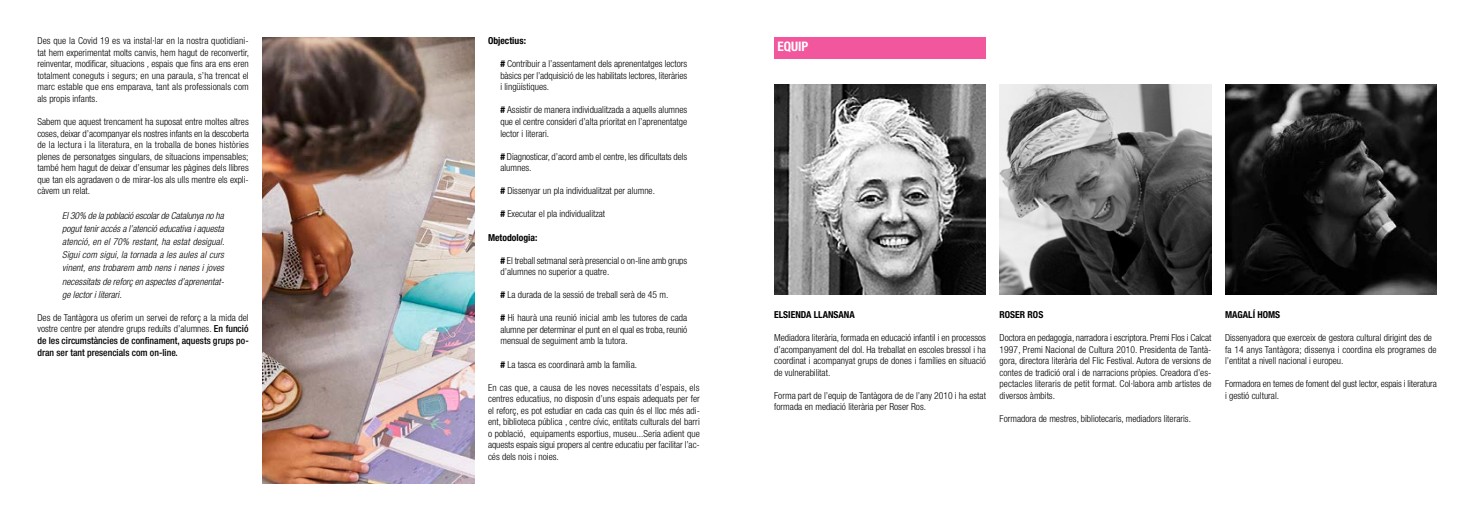
<style>
.page{position:relative;width:1474px;height:521px;background:#fff}
.page>*{position:absolute;margin:0;border:0;box-sizing:border-box;transform-origin:0 0}
.t1{font:700 condensed 13.12px "Helvetica Neue LT Std";color:#fff}
.t2{font:300 condensed 9.62px/11.5px "Helvetica Neue LT Std";color:#000;text-align:justify}
.t3{font:italic 300 condensed 9.62px/13.1px "Helvetica Neue LT Std";color:#000;text-align:justify}
.t4{font:700 condensed 9.62px "Helvetica Neue LT Std";color:#000}
.s1{font-weight:500}
.s2{font-weight:700}
</style>
<div class="page">
<img style="left:262px;top:37px;width:212px;height:447px">
<div style="left:774px;top:37px;width:212px;height:22px;background:#f2569d"></div>
<img style="left:774px;top:85px;width:212px;height:210px">
<img style="left:999px;top:85px;width:212px;height:210px">
<img style="left:1225px;top:85px;width:211px;height:210px">
<p class="t2" style="left:37px;top:35px;width:213px">Des que la Covid 19 es va instal·lar en la nostra quotidiani&shy;tat hem experimentat molts canvis, hem hagut de reconvertir, reinventar, modificar, situacions , espais que fins ara ens eren totalment coneguts i segurs; en una paraula, s’ha trencat el marc estable que ens emparava, tant als professionals com als propis infants.</p>
<p class="t2" style="left:37px;top:116px;width:213px">Sabem que aquest trencament ha suposat entre moltes altres coses, deixar d’acompanyar els nostres infants en la descoberta de la lectura i la literatura, en la troballa de bones històries plenes de personatges singulars, de situacions impensables; també hem hagut de deixar d’ensumar les pàgines dels llibres que tan els agradaven o de mirar-los als ulls mentre els expli&shy;càvem un relat.</p>
<p class="t3" style="left:62px;top:209px;width:164px">El 30% de la població escolar de Catalunya no ha pogut tenir accés a l’atenció educativa i aquesta atenció, en el 70% restant, ha estat desigual.<br>Sigui com sigui, la tornada a les aules al curs vinent, ens trobarem amb nens i nenes i joves necessitats de reforç en aspectes d’aprenentat&shy;ge lector i literari.</p>
<p class="t2" style="left:37px;top:312px;width:213px">Des de Tantàgora us oferim un servei de reforç a la mida del vostre centre per atendre grups reduïts d’alumnes. <span class="s1">En funció de les circumstàncies de confinament, aquests grups po&shy;dran ser tant presencials com on-line.</span></p>
<p class="t4" style="left:488px;top:35px;width:39px">Objectius:</p>
<p class="t2" style="left:500px;top:58px;width:188px"><span class="s2">#</span> Contribuir a l’assentament dels aprenentatges lectors bàsics per l’adquisició de les habilitats lectores, literàries i lingüístiques.</p>
<p class="t2" style="left:500px;top:104px;width:188px"><span class="s2">#</span> Assistir de manera individualitzada a aquells alumnes que el centre consideri d’alta prioritat en l’aprenentatge lector i literari.</p>
<p class="t2" style="left:500px;top:150px;width:188px"><span class="s2">#</span> Diagnosticar, d’acord amb el centre, les dificultats dels alumnes.</p>
<p class="t2" style="left:500px;top:185px;width:156px"><span class="s2">#</span> Dissenyar un pla individualitzat per alumne.</p>
<p class="t2" style="left:500px;top:208px;width:106px"><span class="s2">#</span> Executar el pla individualitzat</p>
<p class="t4" style="left:488px;top:231px;width:51px">Metodologia:</p>
<p class="t2" style="left:500px;top:254px;width:188px"><span class="s2">#</span> El treball setmanal serà presencial o on-line amb grups d’alumnes no superior a quatre.</p>
<p class="t2" style="left:500px;top:289px;width:169px"><span class="s2">#</span> La durada de la sessió de treball serà de 45 m.</p>
<p class="t2" style="left:500px;top:312px;width:188px"><span class="s2">#</span> Hi haurà una reunió inicial amb les tutores de cada alumne per determinar el punt en el qual es troba, reunió mensual de seguiment amb la tutora.</p>
<p class="t2" style="left:500px;top:358px;width:138px"><span class="s2">#</span> La tasca es coordinarà amb la família.</p>
<p class="t2" style="left:488px;top:381px;width:213px">En cas que, a causa de les noves necessitats d’espais, els centres educatius, no disposin d’uns espais adequats per fer el reforç, es pot estudiar en cada cas quin és el lloc més adi&shy;ent, biblioteca pública , centre cívic, entitats culturals del barri o població, equipaments esportius, museu...Seria adient que aquests espais sigui propers al centre educatiu per facilitar l’ac&shy;cés dels nois i noies.</p>
<h1 class="t1" style="left:777px;top:39px;width:32px">EQUIP</h1>
<p class="t4" style="left:774px;top:309px;width:82px">ELSIENDA LLANSANA</p>
<p class="t2" style="left:774px;top:332px;width:213px">Mediadora literària, formada en educació infantil i en processos d’acompanyament del dol. Ha treballat en escoles bressol i ha coordinat i acompanyat grups de dones i famílies en situació de vulnerabilitat.</p>
<p class="t2" style="left:774px;top:390px;width:213px">Forma part de l’equip de Tantàgora de de l’any 2010 i ha estat formada en mediació literària per Roser Ros.</p>
<p class="t4" style="left:999px;top:309px;width:45px">ROSER ROS</p>
<p class="t2" style="left:999px;top:332px;width:213px">Doctora en pedagogia, narradora i escriptora. Premi Flos i Calcat 1997, Premi Nacional de Cultura 2010. Presidenta de Tantà&shy;gora, directora literària del Flic Festival. Autora de versions de contes de tradició oral i de narracions pròpies. Creadora d’es&shy;pectacles literaris de petit format. Col·labora amb artistes de diversos àmbits.</p>
<p class="t2" style="left:999px;top:413px;width:193px">Formadora de mestres, bibliotecaris, mediadors literaris.</p>
<p class="t4" style="left:1224px;top:309px;width:57px">MAGALÍ HOMS</p>
<p class="t2" style="left:1224px;top:332px;width:213px;text-align:left">Dissenyadora que exerceix de gestora cultural dirigint des de fa 14 anys Tantàgora; dissenya i coordina els programes de l’entitat a nivell nacional i europeu.</p>
<p class="t2" style="left:1224px;top:378px;width:213px">Formadora en temes de foment del gust lector, espais i literatura i gestió cultural.</p>
</div>
